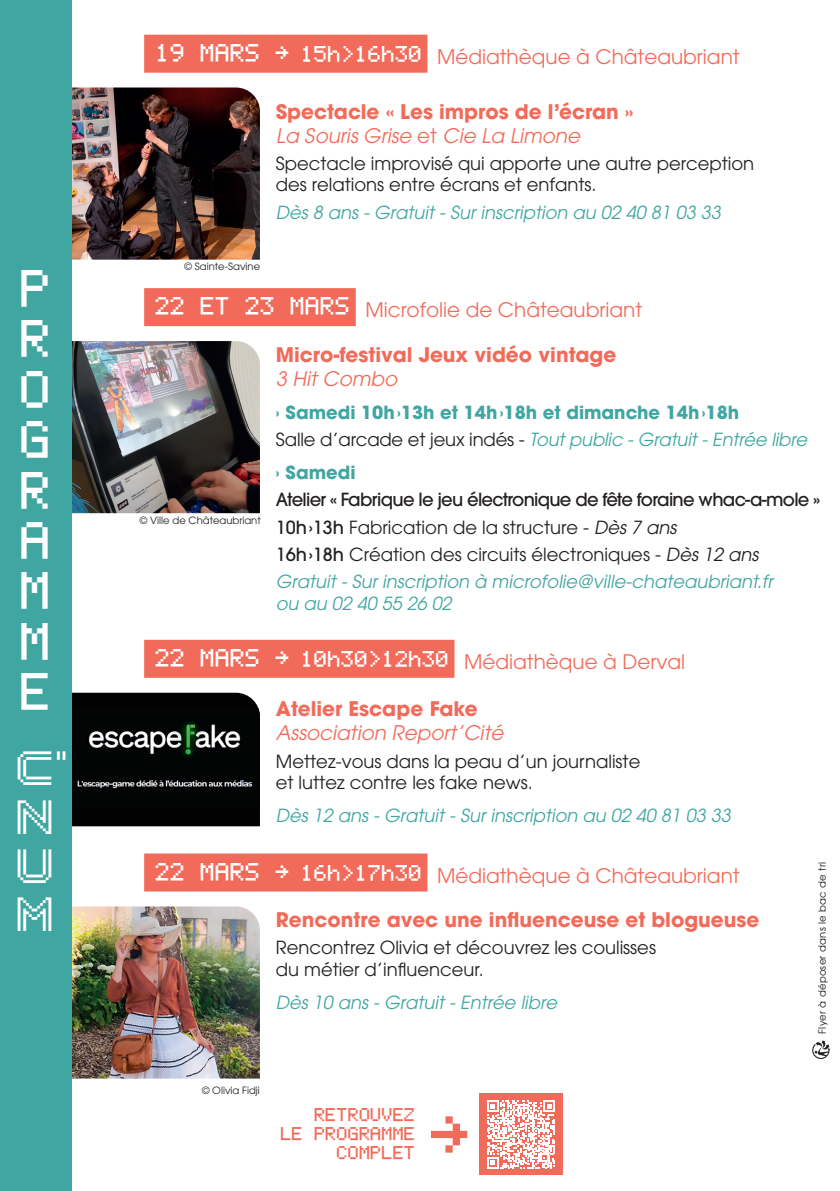
<style>
.page{position:relative;width:840px;height:1191px;background:#fff}
.page>*{position:absolute;margin:0;border:0;box-sizing:border-box;transform-origin:0 0}
.t1{font:58px "TI 83 Plus Large";color:#f26b5a}
.t2{font:45.8px/48.8px "PF Uniform";color:#fff}
.t3{font:42px "TI 83 Plus Large";color:#fff}
.t4{font:20px "ITC Avant Garde Pro";color:#f26b5a}
.t5{font:700 20px/24px "ITC Avant Garde Pro";color:#f26b5a}
.t6{font:italic 20px/24px "ITC Avant Garde Pro";color:#f26b5a}
.t7{font:18px/21.6px "ITC Avant Garde Pro";color:#231f20}
.t8{font:italic 18px/21.6px "ITC Avant Garde Pro";color:#40a6a2}
.t9{font:500 18px "ITC Avant Garde Pro";letter-spacing:-.04em;color:#231f20}
.t10{font:700 18px "ITC Avant Garde Pro";color:#40a6a2}
.t11{font:15px/19px "TI 83 Plus Large";color:#f26b5a;text-align:right}
.t12{font:10px "ITC Avant Garde Pro";color:#231f20}
.t13{font:10px "Te X Gyre Adventor";letter-spacing:.03em;color:#231f20}
.s1{font-family:"TI 83 Plus Large";color:#fff}
.s2{font-family:"TI 83 Plus Large";font-size:18px;color:#fff}
.s3{font-weight:400;font-style:italic}
.s4{font-weight:400}
.s5{font-style:normal;color:#231f20}
.s6{font-weight:500}
.s7{font-style:italic}
.s8{font-weight:700;font-style:normal}
</style>
<div class="page">
<img style="left:72px;top:87px;width:188px;height:173px">
<div style="left:144px;top:35px;width:283px;height:38px;background:#f26b5a"></div>
<div style="left:144px;top:288px;width:211px;height:38px;background:#f26b5a"></div>
<img style="left:72px;top:341px;width:188px;height:172px">
<div style="left:144px;top:640px;width:310px;height:38px;background:#f26b5a"></div>
<div style="left:72px;top:692px;width:188px;height:134px;background:#020202"></div>
<img style="left:72px;top:708px;width:188px;height:99px">
<div style="left:144px;top:853px;width:283px;height:38px;background:#f26b5a"></div>
<img style="left:72px;top:906px;width:188px;height:172px">
<div style="left:0;top:0;width:72px;height:1191px;background:#40a6a2"></div>
<svg style="left:812px;top:1040px;width:17px;height:19px"></svg>
<div style="left:479px;top:1093px;width:83px;height:82px;background:#f26b5a"></div>
<svg style="left:487px;top:1100px;width:67px;height:68px"></svg>
<p class="t3" style="left:22px;top:273px;width:33px">P</p>
<p class="t3" style="left:22px;top:323px;width:33px">R</p>
<p class="t3" style="left:22px;top:374px;width:33px">O</p>
<p class="t3" style="left:22px;top:424px;width:33px">G</p>
<p class="t3" style="left:22px;top:474px;width:33px">R</p>
<p class="t3" style="left:22px;top:525px;width:33px">A</p>
<p class="t3" style="left:22px;top:575px;width:33px">M</p>
<p class="t3" style="left:22px;top:626px;width:33px">M</p>
<p class="t3" style="left:22px;top:676px;width:33px">E</p>
<p class="t2" style="left:18px;top:743px;width:80px">C’<br>N<br>U<br>M</p>
<p class="t4" style="left:156px;top:44px;width:585px"><span class="s1">19 MARS →</span> <span class="s2">15h&gt;16h30</span> Médiathèque à Châteaubriant</p>
<p class="t12" style="left:184px;top:260px;width:77px">© Sainte-Savine</p>
<p class="t5" style="left:276px;top:99px;width:359px">Spectacle « Les impros de l’écran »<br><span class="s3">La Souris Grise</span> <span class="s4">e t</span> <span class="s3">Cie La Limone</span></p>
<p class="t7" style="left:276px;top:152px;width:479px">Spectacle improvisé qui apporte une autre perception des relations entre écrans et enfants.</p>
<p class="t8" style="left:276px;top:201px;width:450px">Dès 8 ans - Gratuit - Sur inscription au 02 40 81 03 33</p>
<p class="t4" style="left:156px;top:297px;width:487px"><span class="s1">22 ET 23 MARS</span> Microfolie de Châteaubriant</p>
<p class="t12" style="left:140px;top:514px;width:122px">© Ville de Châteaubriant</p>
<p class="t5" style="left:276px;top:342px;width:342px">Micro-festival Jeux vidéo vintage<br><span class="s3">3 Hit Combo</span></p>
<p class="t10" style="left:276px;top:400px;width:465px">› Samedi 10h›13h et 14h›18h et dimanche 14h›18h</p>
<p class="t8" style="left:276px;top:428px;width:536px"><span class="s5">S a l l e d ’ a rc a d e e t j e u x i n d é s -</span> Toutpublic -Gratuit-Entrée libre</p>
<p class="t10" style="left:276px;top:460px;width:81px">› Samedi</p>
<p class="t9" style="left:276px;top:488px;width:545px">Atelier « Fabrique le jeu électronique de fête foraine whac-a-mole »</p>
<p class="t7" style="left:276px;top:516px;width:406px"><span class="s6">10h›13h</span> Fabrication de la structure - <span class="s7">Dès 7 ans</span></p>
<p class="t7" style="left:276px;top:543px;width:487px"><span class="s6">16h›18h</span> Création des circuits électroniques - <span class="s7">Dès 12 ans</span></p>
<p class="t8" style="left:276px;top:570px;width:502px">Gratuit - Sur inscription à microfolie@ville-chateaubriant.fr ou au 02 40 55 26 02</p>
<p class="t4" style="left:156px;top:649px;width:530px"><span class="s1">22 MARS →</span> <span class="s2">10h30&gt;12h30</span> Médiathèque à Derval</p>
<p class="t6" style="left:276px;top:697px;width:233px"><span class="s8">Atelier Escape Fake<br></span>Association Report’Cité</p>
<p class="t7" style="left:276px;top:750px;width:366px">Mettez-vous dans la peau d’un journaliste et luttez contre les fake news.</p>
<p class="t8" style="left:276px;top:804px;width:460px">Dès 12 ans - Gratuit - Sur inscription au 02 40 81 03 33</p>
<p class="t4" style="left:156px;top:862px;width:585px"><span class="s1">22 MARS →</span> <span class="s2">16h&gt;17h30</span> Médiathèque à Châteaubriant</p>
<p class="t5" style="left:276px;top:907px;width:485px">Rencontre avec une influenceuse et blogueuse</p>
<p class="t7" style="left:276px;top:936px;width:381px">Rencontrez Olivia et découvrez les coulisses du métier d’influenceur.</p>
<p class="t8" style="left:276px;top:991px;width:286px">Dès 10 ans - Gratuit - Entrée libre</p>
<p class="t12" style="left:202px;top:1083px;width:59px">© Olivia Fidji</p>
<p class="t11" style="left:281px;top:1108px;width:136px">RETROUVEZ<br>LE PROGRAMME<br>COMPLET</p>
<p class="t1" style="left:430px;top:1113px;width:45px">→</p>
<p class="t13" style="left:813px;top:1033px;width:173px;rotate:-90deg">Flyer à déposer dans le bac de tri</p>
</div>
